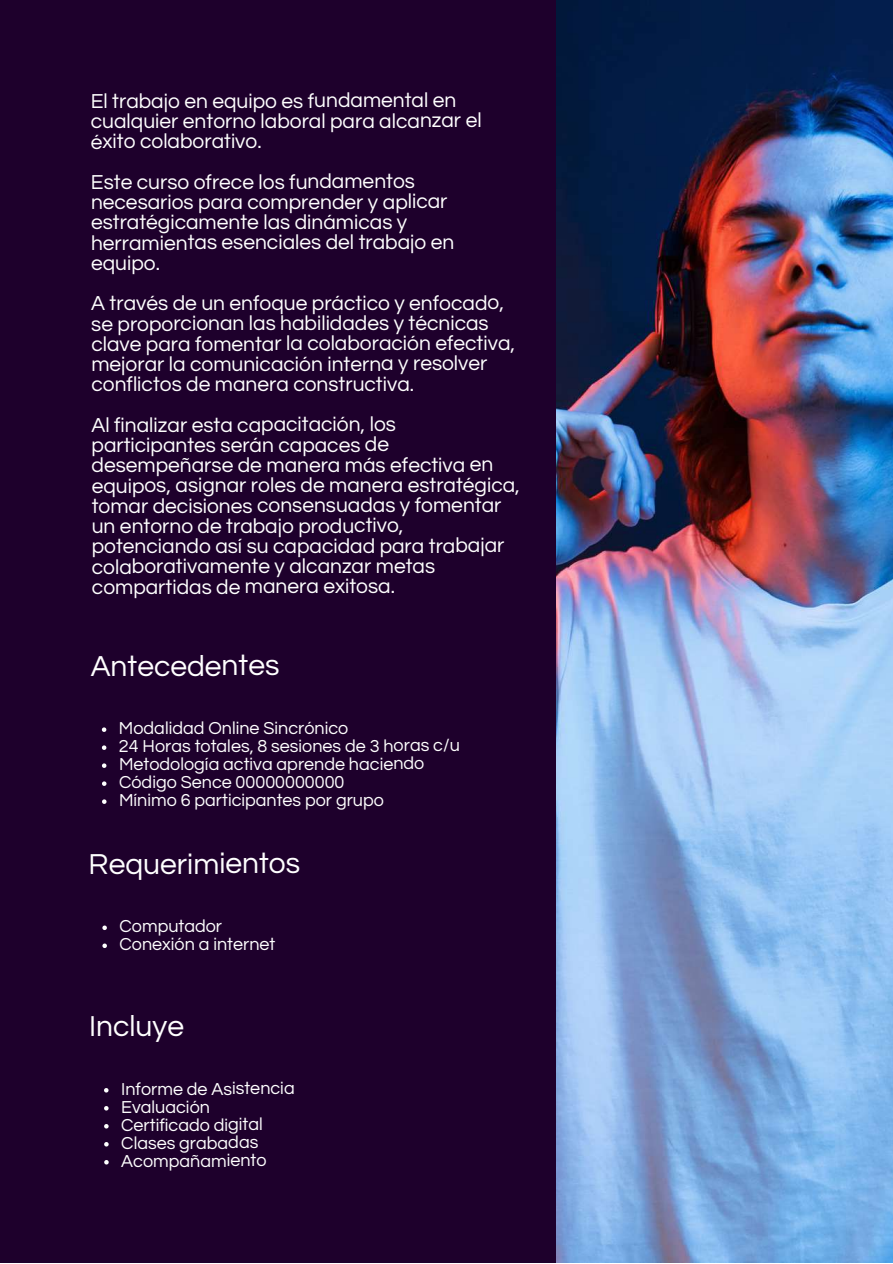
<style>
.page{position:relative;width:893px;height:1264px;background:#fff}
.page>*{position:absolute;margin:0;border:0;box-sizing:border-box;transform-origin:0 0}
.t1{font:30px "Questrial";letter-spacing:-.005em;color:#fff}
.t2{font:21px/20.2px "Questrial";letter-spacing:-.005em;color:#fff}
.t3{font:18px/18px "Questrial";color:#fff}
</style>
<div class="page">
<div style="left:0;top:0;width:892px;height:1262px;background:#1e002c"></div>
<img style="left:557px;top:0;width:335px;height:1262px">
<svg style="left:102px;top:727px;width:4px;height:5px"></svg>
<svg style="left:102px;top:745px;width:4px;height:5px"></svg>
<svg style="left:102px;top:763px;width:4px;height:5px"></svg>
<svg style="left:102px;top:781px;width:4px;height:5px"></svg>
<svg style="left:102px;top:799px;width:4px;height:5px"></svg>
<svg style="left:102px;top:925px;width:5px;height:5px"></svg>
<svg style="left:102px;top:943px;width:5px;height:5px"></svg>
<svg style="left:104px;top:1088px;width:4px;height:4px"></svg>
<svg style="left:104px;top:1106px;width:5px;height:4px"></svg>
<svg style="left:104px;top:1124px;width:5px;height:4px"></svg>
<svg style="left:104px;top:1142px;width:5px;height:4px"></svg>
<svg style="left:104px;top:1160px;width:5px;height:4px"></svg>
<p class="t2" style="left:91px;top:91px;width:392px">El trabajo en equipo es fundamental en cualquier entorno laboral para alcanzar el éxito colaborativo.</p>
<p class="t2" style="left:91px;top:172px;width:365px">Este curso ofrece los fundamentos necesarios para comprender y aplicar estratégicamente las dinámicas y herramientas esenciales del trabajo en equipo.</p>
<p class="t2" style="left:91px;top:293px;width:425px">A través de un enfoque práctico y enfocado, se proporcionan las habilidades y técnicas clave para fomentar la colaboración efectiva, mejorar la comunicación interna y resolver conflictos de manera constructiva.</p>
<p class="t2" style="left:91px;top:415px;width:430px">Al finalizar esta capacitación, los participantes serán capaces de desempeñarse de manera más efectiva en equipos, asignar roles de manera estratégica, tomar decisiones consensuadas y fomentar un entorno de trabajo productivo, potenciando así su capacidad para trabajar colaborativamente y alcanzar metas compartidas de manera exitosa.</p>
<h1 class="t1" style="left:91px;top:651px;width:190px">Antecedentes</h1>
<p class="t3" style="left:119px;top:719px;width:342px">Modalidad Online Sincrónico<br>24 Horas totales, 8 sesiones de 3 horas c/u Metodología activa aprende haciendo Código Sence 00000000000<br>Mínimo 6 participantes por grupo</p>
<h1 class="t1" style="left:89px;top:848px;width:213px">Requerimientos</h1>
<p class="t3" style="left:119px;top:917px;width:157px">Computador<br>Conexión a internet</p>
<h1 class="t1" style="left:89px;top:1011px;width:97px">Incluye</h1>
<p class="t3" style="left:121px;top:1080px;width:175px">Informe de Asistencia<br>Evaluación<br>Certificado digital<br>Clases grabadas<br>Acompañamiento</p>
</div>
